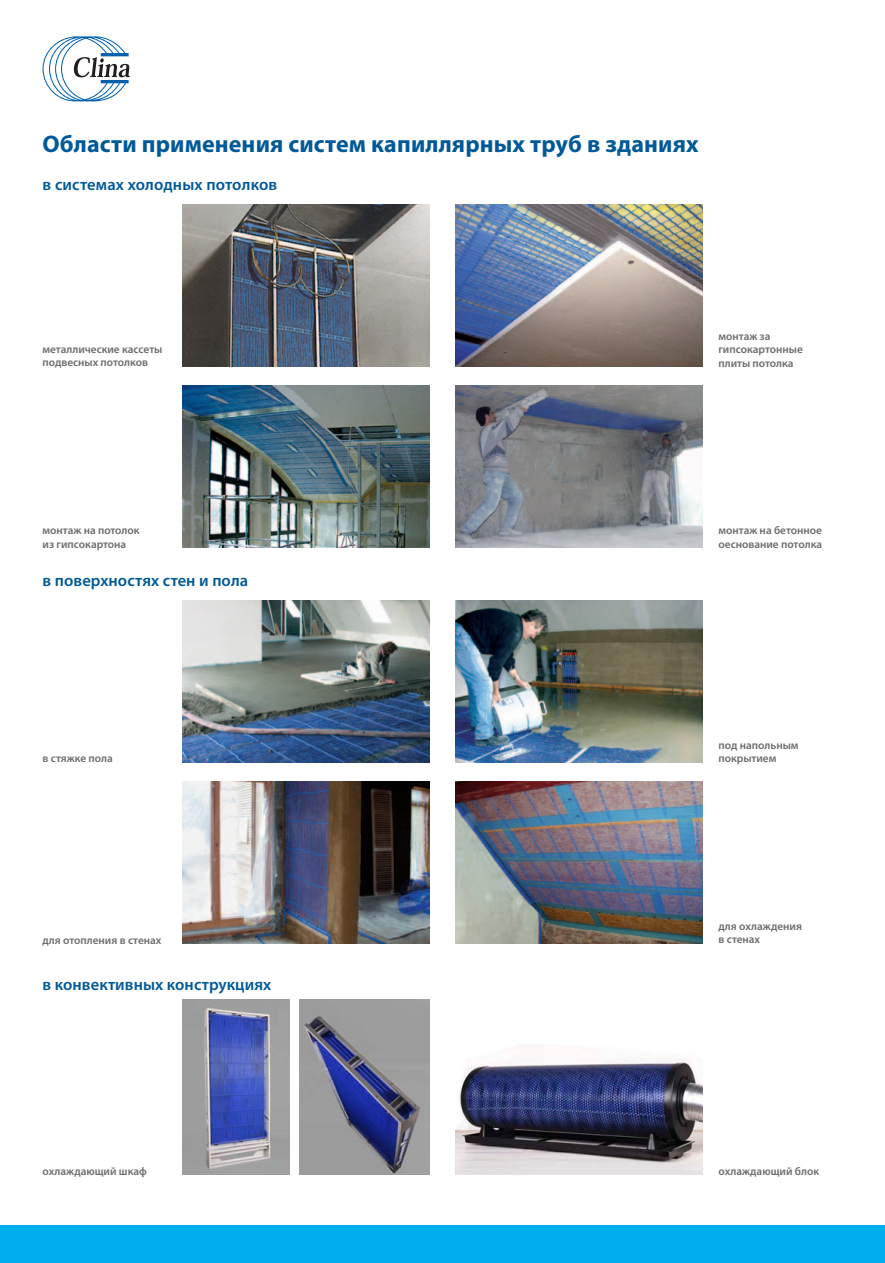
<style>
.page{position:relative;width:885px;height:1263px;background:#fff}
.page>*{position:absolute;margin:0;border:0;box-sizing:border-box;transform-origin:0 0}
.t1{font:700 24px "Myriad Pro";letter-spacing:.005em;color:#005999}
.t2{font:600 16.5px "Myriad Pro";letter-spacing:.005em;color:#005999}
.t3{font:600 11.25px/13.5px "Myriad Pro";color:#6c6d70}
</style>
<div class="page">
<div style="left:0;top:1226px;width:884px;height:37px;background:#00aeef"></div>
<svg style="left:43px;top:36px;width:87px;height:66px"></svg>
<img style="left:183px;top:204px;width:246px;height:162px">
<img style="left:455px;top:204px;width:247px;height:162px">
<img style="left:183px;top:386px;width:246px;height:162px">
<img style="left:455px;top:386px;width:247px;height:162px">
<img style="left:183px;top:600px;width:246px;height:162px">
<img style="left:455px;top:600px;width:247px;height:162px">
<img style="left:183px;top:782px;width:246px;height:162px">
<img style="left:455px;top:782px;width:247px;height:162px">
<img style="left:455px;top:1058px;width:247px;height:117px">
<img style="left:183px;top:1000px;width:106px;height:175px">
<img style="left:299px;top:1000px;width:130px;height:175px">
<h1 class="t1" style="left:43px;top:134px;width:657px">Области применения систем капиллярных труб в зданиях</h1>
<h2 class="t2" style="left:43px;top:178px;width:236px">в системах холодных потолков</h2>
<p class="t3" style="left:43px;top:343px;width:121px">металлические кассеты подвесных потолков</p>
<p class="t3" style="left:718px;top:330px;width:86px">монтаж за гипсокартонные плиты потолка</p>
<p class="t3" style="left:43px;top:525px;width:99px">монтаж на потолок из гипсокартона</p>
<p class="t3" style="left:718px;top:525px;width:105px">монтаж на бетонное оeснование потолка</p>
<h2 class="t2" style="left:43px;top:574px;width:207px">в поверхностях стен и пола</h2>
<p class="t3" style="left:43px;top:753px;width:72px">в стяжке пола</p>
<p class="t3" style="left:43px;top:934px;width:120px">для отопления в стенах</p>
<h2 class="t2" style="left:43px;top:978px;width:230px">в конвективных конструкциях</h2>
<p class="t3" style="left:718px;top:739px;width:81px">под напольным покрытием</p>
<p class="t3" style="left:718px;top:920px;width:85px">для охлаждения в стенах</p>
<p class="t3" style="left:43px;top:1166px;width:106px">охлаждающий шкаф</p>
<p class="t3" style="left:718px;top:1165px;width:102px">охлаждающий блок</p>
</div>
